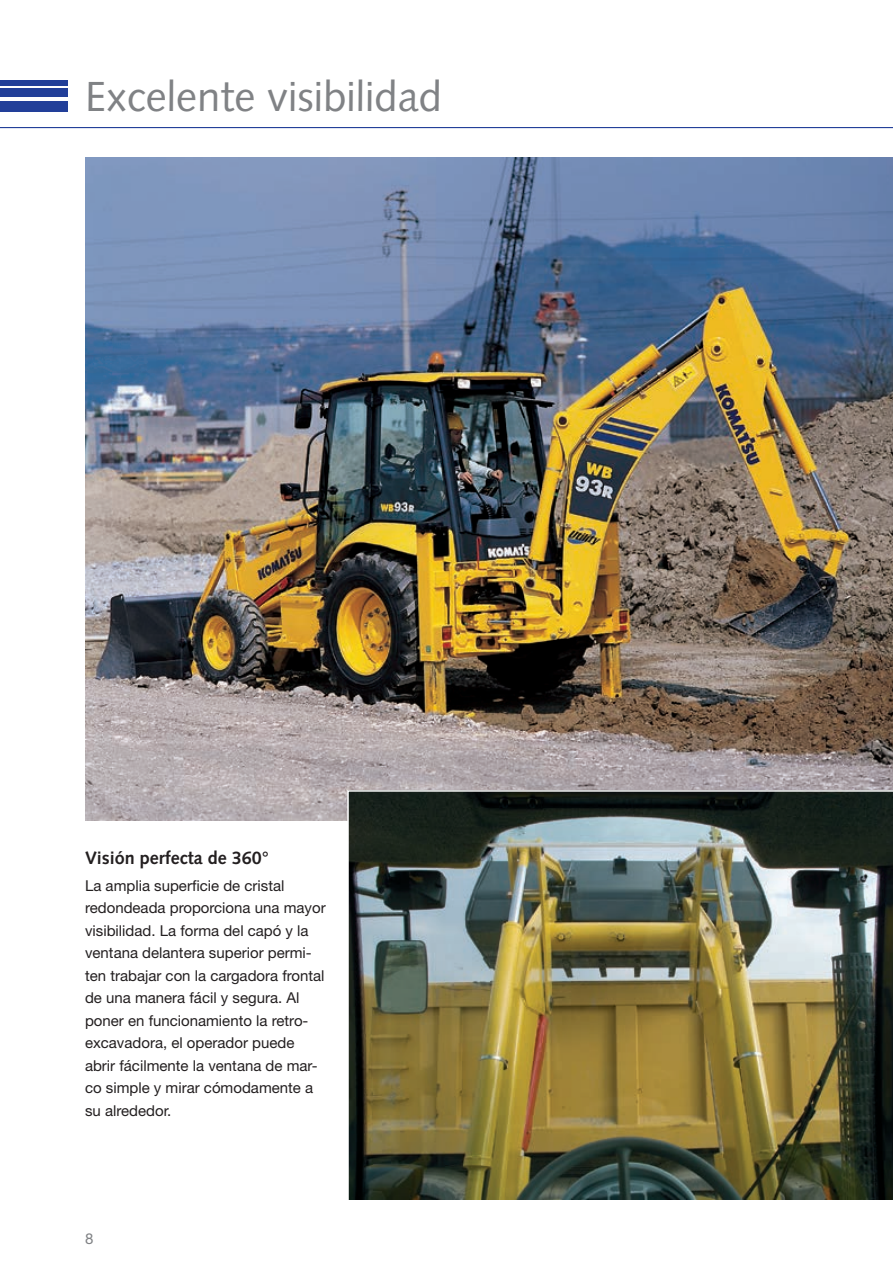
<style>
.page{position:relative;width:893px;height:1263px;background:#fff}
.page>*{position:absolute;margin:0;border:0;box-sizing:border-box;transform-origin:0 0}
.t1{font:42px "Syntax LTCE";color:#808285}
.t2{font:700 18px "Syntax LTCE";color:#231f20}
.t3{font:15px/22.5px "Helvetica Neue LT Pro";color:#231f20}
.t4{font:15px "Helvetica Neue LT Pro";color:#808285}
</style>
<div class="page">
<hr style="left:0;top:127px;width:893px;height:1px;background:#223f99">
<div style="left:0;top:101px;width:68px;height:10px;background:#223f99"></div>
<div style="left:0;top:89px;width:68px;height:8px;background:#223f99"></div>
<div style="left:0;top:80px;width:68px;height:5px;background:#223f99"></div>
<img style="left:85px;top:157px;width:808px;height:663px">
<img style="left:346px;top:789px;width:547px;height:411px">
<h1 class="t1" style="left:85px;top:72px;width:358px">Excelente visibilidad</h1>
<p class="t2" style="left:85px;top:848px;width:185px">Visión perfecta de 360°</p>
<p class="t3" style="left:85px;top:874px;width:242px">La amplia superficie de cristal redondeada proporciona una mayor visibilidad. La forma del capó y la ventana delantera superior permi&shy;ten trabajar con la cargadora frontal de una manera fácil y segura. Al poner en funcionamiento la retro&shy;excavadora, el operador puede abrir fácilmente la ventana de mar&shy;co simple y mirar cómodamente a su alrededor.</p>
<p class="t4" style="left:85px;top:1229px;width:10px">8</p>
</div>
